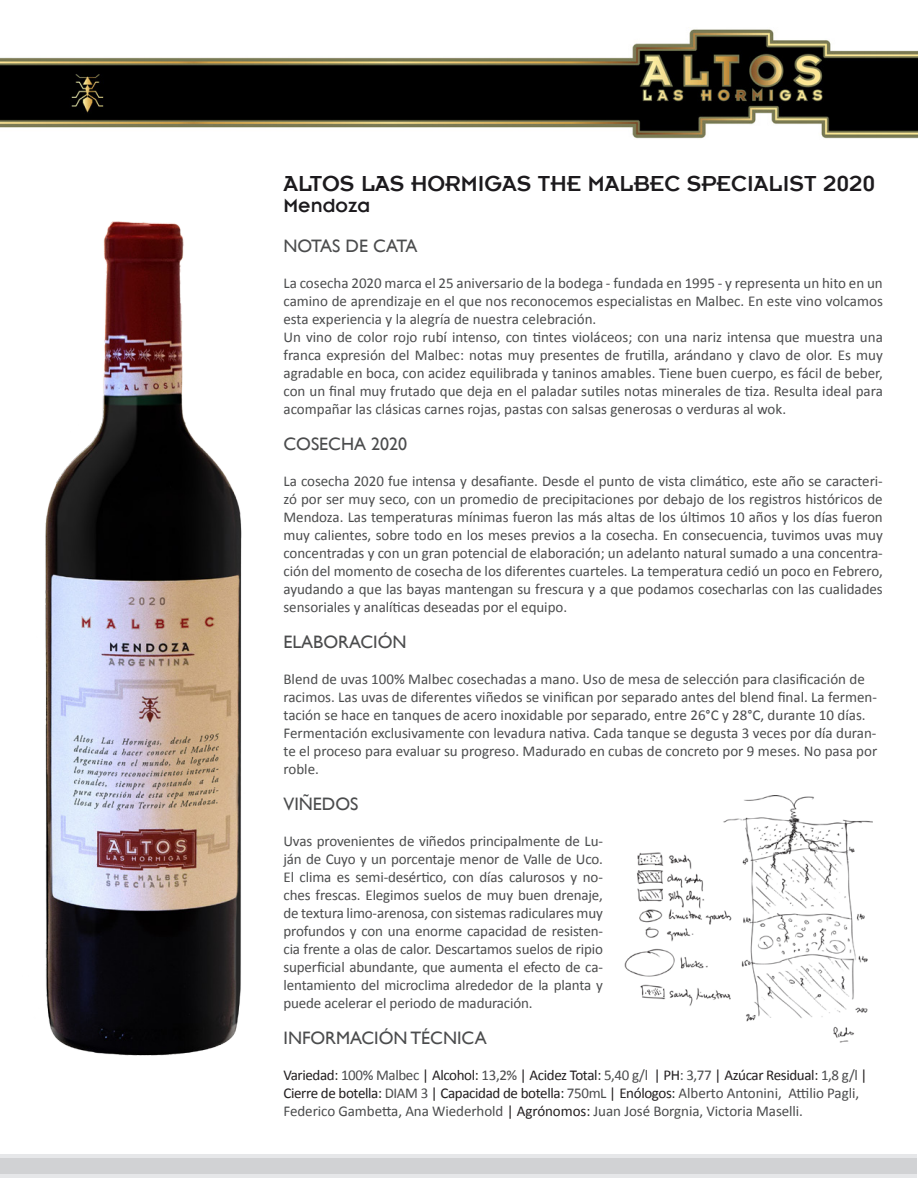
<style>
.page{position:relative;width:918px;height:1188px;background:#fff}
.page>*{position:absolute;margin:0;border:0;box-sizing:border-box;transform-origin:0 0}
.t1{font:24px "Insignia LT";color:#1c1a1d}
.t2{font:21px "Insignia LT";color:#1c1a1d}
.Text{font:18px "Gill Sans";color:#4b4c4d}
.Text-2{font:18px "Gill Sans";letter-spacing:-.03em;color:#4b4c4d}
.Text-3{font:15px/18px "Calibri";letter-spacing:-.005em;color:#4b4c4d;text-align:justify}
.Text-4{font:15px/18px "Calibri";letter-spacing:-.025em;color:#4b4c4d}
.s1{color:#231f20}
</style>
<div class="page">
<div style="left:1px;top:1154px;width:916px;height:24px;background:#e6e7e9"></div>
<div style="left:1px;top:1158px;width:916px;height:16px;background:#d1d2d4"></div>
<img style="left:1px;top:29px;width:917px;height:110px">
<img style="left:45px;top:221px;width:197px;height:835px">
<img style="left:624px;top:795px;width:249px;height:248px">
<p class="t1" style="left:284px;top:172px;width:594px">ALTOS LAS HORMIGAS THE MALBEC SPECIALIST 2020</p>
<p class="t2" style="left:284px;top:195px;width:88px">Mendoza</p>
<p class="Text-2" style="left:284px;top:235px;width:135px">NOTAS DE CATA</p>
<p class="Text-3" style="left:284px;top:274px;width:601px">La cosecha 2020 marca el 25 aniversario de la bodega - fundada en 1995 - y representa un hito en un camino de aprendizaje en el que nos reconocemos especialistas en Malbec. En este vino volcamos esta experiencia y la alegría de nuestra celebración.</p>
<p class="Text-3" style="left:284px;top:328px;width:601px">Un vino de color rojo rubí intenso, con tintes violáceos; con una nariz intensa que muestra una franca expresión del Malbec: notas muy presentes de frutilla, arándano y clavo de olor. Es muy agradable en boca, con acidez equilibrada y taninos amables. Tiene buen cuerpo, es fácil de beber, con un final muy frutado que deja en el paladar sutiles notas minerales de tiza. Resulta ideal para acompañar las clásicas carnes rojas, pastas con salsas generosas o verduras al wok.</p>
<p class="Text" style="left:284px;top:433px;width:125px">COSECHA 2020</p>
<p class="Text-3" style="left:284px;top:472px;width:601px">La cosecha 2020 fue intensa y desafiante. Desde el punto de vista climático, este año se caracteri&shy;zó por ser muy seco, con un promedio de precipitaciones por debajo de los registros históricos de Mendoza. Las temperaturas mínimas fueron las más altas de los últimos 10 años y los días fueron muy calientes, sobre todo en los meses previos a la cosecha. En consecuencia, tuvimos uvas muy concentradas y con un gran potencial de elaboración; un adelanto natural sumado a una concentra&shy;ción del momento de cosecha de los diferentes cuarteles. La temperatura cedió un poco en Febrero, ayudando a que las bayas mantengan su frescura y a que podamos cosecharlas con las cualidades sensoriales y analíticas deseadas por el equipo.</p>
<p class="Text" style="left:284px;top:631px;width:125px">ELABORACIÓN</p>
<p class="Text-3" style="left:284px;top:670px;width:595px;text-align:left">Blend de uvas 100% Malbec cosechadas a mano. Uso de mesa de selección para clasificación de racimos. Las uvas de diferentes viñedos se vinifican por separado antes del blend final. La fermen&shy;tación se hace en tanques de acero inoxidable por separado, entre 26°C y 28°C, durante 10 días.<br>Fermentación exclusivamente con levadura nativa. Cada tanque se degusta 3 veces por día duran&shy;te el proceso para evaluar su progreso. Madurado en cubas de concreto por 9 meses. No pasa por roble.</p>
<p class="Text" style="left:284px;top:793px;width:76px">VIÑEDOS</p>
<p class="Text-3" style="left:284px;top:832px;width:321px">Uvas provenientes de viñedos principalmente de Lu&shy;ján de Cuyo y un porcentaje menor de Valle de Uco.<br>El clima es semi-desértico, con días calurosos y no&shy;ches frescas. Elegimos suelos de muy buen drenaje, de textura limo-arenosa, con sistemas radiculares muy profundos y con una enorme capacidad de resisten&shy;cia frente a olas de calor. Descartamos suelos de ripio superficial abundante, que aumenta el efecto de ca&shy;lentamiento del microclima alrededor de la planta y puede acelerar el periodo de maduración.</p>
<p class="Text" style="left:284px;top:1027px;width:205px">INFORMACIÓN TÉCNICA</p>
<p class="Text-4" style="left:284px;top:1066px;width:585px"><span class="s1">Variedad:</span> 100% Malbec <span class="s1">| Alcohol:</span> 13,2% <span class="s1">| Acidez Total:</span> 5,40 g/l <span class="s1">| PH</span>: 3,77 <span class="s1">| Azúcar Residual:</span> 1,8 g/l <span class="s1">|<br>Cierre de botella:</span> DIAM 3 <span class="s1">| Capacidad de botella:</span> 750mL <span class="s1">| Enólogos:</span> Alberto Antonini, Attilio Pagli,<br>Federico Gambetta, Ana Wiederhold <span class="s1">| Agrónomos:</span> Juan José Borgnia, Victoria Maselli.</p>
</div>
